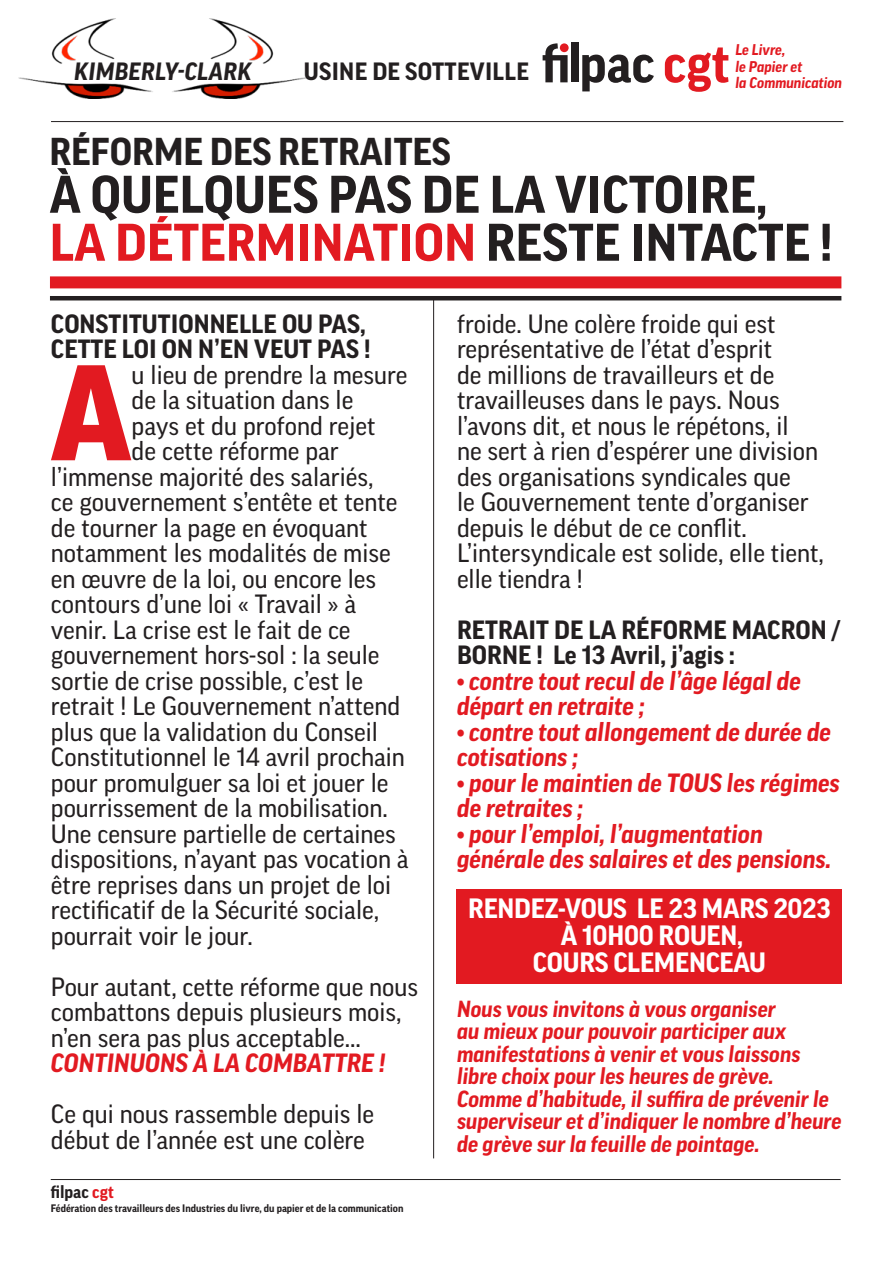
<style>
.page{position:relative;width:893px;height:1263px;background:#fff}
.page>*{position:absolute;margin:0;border:0;box-sizing:border-box;transform-origin:0 0}
.t1{font:900 130.95px "Good OT";color:#e21a21}
.t2{font:700 51px/48px "Good OT";color:#231f20}
.t3{font:700 37.5px "Good OT";letter-spacing:-.005em;color:#231f20}
.t4{font:700 27px/27px "Good OT";letter-spacing:-.01em;color:#fff;text-align:center}
.t5{font:25.5px/25.5px "Good OT";color:#231f20}
.t6{font:italic 700 25.5px/25.5px "Good OT";color:#e21a21}
.t7{font:700 25.5px/25.5px "Good OT";color:#231f20}
.t8{font:700 24.15px "Good OT";letter-spacing:.01em;color:#231f20}
.t9{font:italic 700 24.15px "Good OT";letter-spacing:.01em;color:#231f20}
.t10{font:italic 700 22.5px/22.5px "Good OT";color:#e21a21}
.t11{font:700 17.25px "Good OT";color:#231f20}
.t12{font:italic 700 15px/16.5px "Good OT";color:#e21a21}
.t13{font:700 10.5px "Good OT";color:#231f20}
.s1{color:#e21a21}
</style>
<div class="page">
<div style="left:50px;top:276px;width:791px;height:12px;background:#e21a21"></div>
<svg style="left:665px;top:47px;width:63px;height:45px"></svg>
<svg style="left:582px;top:55px;width:72px;height:36px"></svg>
<div style="left:571px;top:43px;width:8px;height:39px;background:#231f20"></div>
<svg style="left:543px;top:43px;width:25px;height:39px"></svg>
<hr style="left:50px;top:296px;width:791px;height:4px;background:#231f20">
<hr style="left:51px;top:1179px;width:790px;height:1px;background:#231f20">
<hr style="left:51px;top:121px;width:792px;height:1px;background:#231f20">
<img style="left:19px;top:19px;width:288px;height:79px">
<div style="left:456px;top:889px;width:386px;height:94px;background:#e21a21"></div>
<hr style="left:433px;top:299px;width:1px;height:859px;background:#231f20">
<p class="t9" style="left:74px;top:58px;width:179px">KIMBERLY-CLARK</p>
<p class="t8" style="left:304px;top:58px;width:227px">USINE DE SOTTEVILLE</p>
<p class="t12" style="left:735px;top:41px;width:108px">Le Livre,<br>le Papier et<br>la Communication</p>
<h3 class="t3" style="left:49px;top:131px;width:403px">RÉFORME DES RETRAITES</h3>
<h2 class="t2" style="left:50px;top:171px;width:785px">À QUELQUES PAS DE LA VICTOIRE,<br><span class="s1">LA DÉTERMINATION</span> RESTE INTACTE !</h2>
<p class="t7" style="left:51px;top:311px;width:321px">CONSTITUTIONNELLE OU PAS,<br>CETTE LOI ON N’EN VEUT PAS !</p>
<h1 class="t1" style="left:51px;top:341px;width:82px">A</h1>
<p class="t5" style="left:132px;top:362px;width:277px">u lieu de prendre la mesure</p>
<p class="t5" style="left:132px;top:388px;width:223px">de la situation dans le</p>
<p class="t5" style="left:132px;top:413px;width:246px">pays et du profond rejet</p>
<p class="t5" style="left:132px;top:439px;width:209px">de cette réforme par</p>
<p class="t5" style="left:51px;top:464px;width:324px">l’immense majorité des salariés,</p>
<p class="t5" style="left:51px;top:490px;width:348px">ce gouvernement s’entête et tente</p>
<p class="t5" style="left:51px;top:515px;width:318px">de tourner la page en évoquant</p>
<p class="t5" style="left:51px;top:541px;width:341px">notamment les modalités de mise</p>
<p class="t5" style="left:51px;top:566px;width:327px">en œuvre de la loi, ou encore les</p>
<p class="t5" style="left:51px;top:592px;width:307px">contours d’une loi « Travail » à</p>
<p class="t5" style="left:51px;top:617px;width:301px">venir. La crise est le fait de ce</p>
<p class="t5" style="left:51px;top:643px;width:330px">gouvernement hors-sol : la seule</p>
<p class="t5" style="left:51px;top:668px;width:314px">sortie de crise possible, c’est le</p>
<p class="t5" style="left:51px;top:694px;width:351px">retrait ! Le Gouvernement n’attend</p>
<p class="t5" style="left:51px;top:719px;width:329px">plus que la validation du Conseil</p>
<p class="t5" style="left:51px;top:745px;width:355px">Constitutionnel le 14 avril prochain</p>
<p class="t5" style="left:51px;top:770px;width:339px">pour promulguer sa loi et jouer le</p>
<p class="t5" style="left:51px;top:796px;width:339px">pourrissement de la mobilisation.</p>
<p class="t5" style="left:51px;top:821px;width:346px">Une censure partielle de certaines</p>
<p class="t5" style="left:51px;top:847px;width:359px">dispositions, n’ayant pas vocation à</p>
<p class="t5" style="left:51px;top:872px;width:342px">être reprises dans un projet de loi</p>
<p class="t5" style="left:51px;top:898px;width:330px">rectificatif de la Sécurité sociale,</p>
<p class="t5" style="left:51px;top:923px;width:203px">pourrait voir le jour.</p>
<p class="t5" style="left:51px;top:974px;width:369px">Pour autant, cette réforme que nous combattons depuis plusieurs mois, n’en sera pas plus acceptable…</p>
<p class="t6" style="left:51px;top:1051px;width:336px">CONTINUONS À LA COMBATTRE !</p>
<p class="t5" style="left:51px;top:1102px;width:325px">Ce qui nous rassemble depuis le début de l’année est une colère</p>
<p class="t11" style="left:51px;top:1183px;width:65px">filpac <span class="s1">cgt</span></p>
<p class="t13" style="left:51px;top:1202px;width:354px">Fédération des travailleurs des Industries du livre, du papier et de la communication</p>
<p class="t5" style="left:457px;top:311px;width:368px">froide. Une colère froide qui est représentative de l’état d’esprit<br>de millions de travailleurs et de travailleuses dans le pays. Nous l’avons dit, et nous le répétons, il<br>ne sert à rien d’espérer une division des organisations syndicales que<br>le Gouvernement tente d’organiser depuis le début de ce conflit.<br>L’intersyndicale est solide, elle tient, elle tiendra !</p>
<p class="t7" style="left:457px;top:617px;width:385px">RETRAIT DE LA RÉFORME MACRON /<br>BORNE ! Le 13 Avril, j’agis :</p>
<p class="t6" style="left:457px;top:668px;width:345px">• contre tout recul de l’âge légal de départ en retraite ;</p>
<p class="t6" style="left:457px;top:719px;width:376px">• contre tout allongement de durée de cotisations ;</p>
<p class="t6" style="left:457px;top:770px;width:384px">• pour le maintien de TOUS les régimes de retraites ;</p>
<p class="t6" style="left:457px;top:821px;width:376px">• pour l’emploi, l’augmentation générale des salaires et des pensions.</p>
<p class="t4" style="left:468px;top:895px;width:364px">RENDEZ-VOUS LE 23 MARS 2023<br>À 10H00 ROUEN,<br>COURS CLEMENCEAU</p>
<p class="t10" style="left:457px;top:998px;width:386px">Nous vous invitons à vous organiser<br>au mieux pour pouvoir participer aux manifestations à venir et vous laissons libre choix pour les heures de grève.<br>Comme d’habitude, il suffira de prévenir le superviseur et d’indiquer le nombre d’heure de grève sur la feuille de pointage.</p>
</div>
